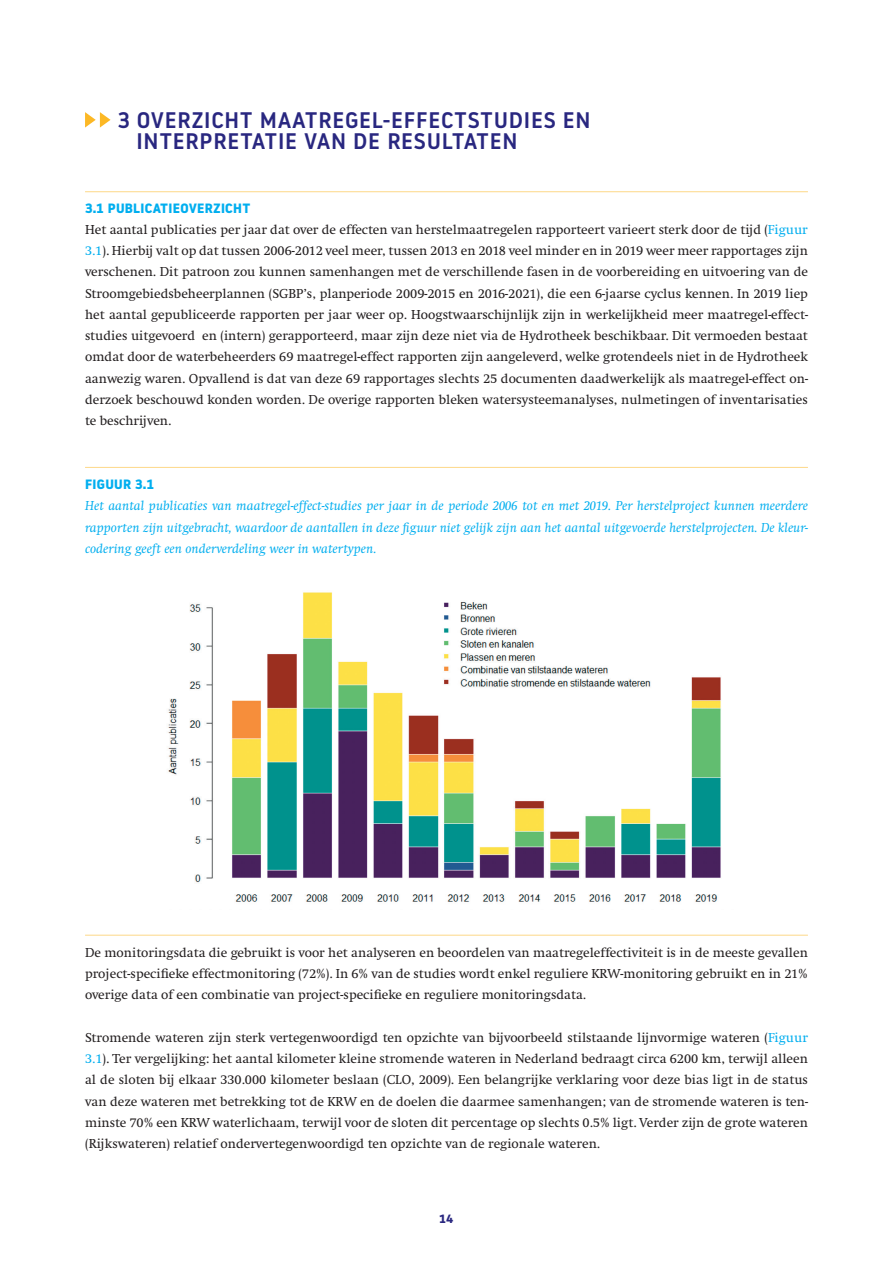
<style>
.page{position:relative;width:893px;height:1263px;background:#fff}
.page>*{position:absolute;margin:0;border:0;box-sizing:border-box;transform-origin:0 0}
.t1{font:500 22.5px/21.3px "Noway";letter-spacing:.03em;color:#292780}
.t2{font:13.5px/21.3px "Swift";color:#231f20;text-align:justify}
.t3{font:italic 13.5px/21.3px "Swift";letter-spacing:.005em;color:#00aeef;text-align:justify}
.t4{font:700 13.5px "Noway";letter-spacing:.02em;color:#00aeef}
.t5{font:700 12px "Noway";color:#292780}
.s1{color:#00aeef}
</style>
<div class="page">
<svg style="left:85px;top:112px;width:26px;height:16px"></svg>
<hr style="left:85px;top:191px;width:723px;height:1px;background:#fcb825">
<hr style="left:85px;top:467px;width:723px;height:1px;background:#fcb825">
<hr style="left:85px;top:935px;width:723px;height:1px;background:#fcb825">
<img style="left:168px;top:592px;width:553px;height:310px">
<h1 class="t1" style="left:137px;top:109px;width:456px;text-indent:-19px">3 OVERZICHT MAATREGEL-EFFECTSTUDIES EN<br>INTERPRETATIE VAN DE RESULTATEN</h1>
<p class="t4" style="left:85px;top:200px;width:167px">3.1 PUBLICATIEOVERZICHT</p>
<p class="t2" style="left:85px;top:219px;width:724px">Het aantal publicaties per jaar dat over de effecten van herstelmaatregelen rapporteert varieert sterk door de tijd (<span class="s1">Figuur 3.1</span>). Hierbij valt op dat tussen 2006-2012 veel meer, tussen 2013 en 2018 veel minder en in 2019 weer meer rapportages zijn verschenen. Dit patroon zou kunnen samenhangen met de verschillende fasen in de voorbereiding en uitvoering van de Stroomgebiedsbeheerplannen (SGBP’s, planperiode 2009-2015 en 2016-2021), die een 6-jaarse cyclus kennen. In 2019 liep het aantal gepubliceerde rapporten per jaar weer op. Hoogstwaarschijnlijk zijn in werkelijkheid meer maatregel-effect&shy;studies uitgevoerd en (intern) gerapporteerd, maar zijn deze niet via de Hydrotheek beschikbaar. Dit vermoeden bestaat omdat door de waterbeheerders 69 maatregel-effect rapporten zijn aangeleverd, welke grotendeels niet in de Hydrotheek aanwezig waren. Opvallend is dat van deze 69 rapportages slechts 25 documenten daadwerkelijk als maatregel-effect on&shy;derzoek beschouwd konden worden. De overige rapporten bleken watersysteemanalyses, nulmetingen of inventarisaties te beschrijven.</p>
<p class="t4" style="left:85px;top:476px;width:70px">FIGUUR 3.1</p>
<p class="t3" style="left:85px;top:495px;width:724px">Het aantal publicaties van maatregel-effect-studies per jaar in de periode 2006 tot en met 2019. Per herstelproject kunnen meerdere rapporten zijn uitgebracht, waardoor de aantallen in deze figuur niet gelijk zijn aan het aantal uitgevoerde herstelprojecten. De kleur&shy;codering geeft een onderverdeling weer in watertypen.</p>
<p class="t2" style="left:85px;top:942px;width:724px">De monitoringsdata die gebruikt is voor het analyseren en beoordelen van maatregeleffectiviteit is in de meeste gevallen project-specifieke effectmonitoring (72%). In 6% van de studies wordt enkel reguliere KRW-monitoring gebruikt en in 21% overige data of een combinatie van project-specifieke en reguliere monitoringsdata.</p>
<p class="t2" style="left:85px;top:1027px;width:724px">Stromende wateren zijn sterk vertegenwoordigd ten opzichte van bijvoorbeeld stilstaande lijnvormige wateren (<span class="s1">Figuur 3.1</span>). Ter vergelijking: het aantal kilometer kleine stromende wateren in Nederland bedraagt circa 6200 km, terwijl alleen al de sloten bij elkaar 330.000 kilometer beslaan (CLO, 2009). Een belangrijke verklaring voor deze bias ligt in de status van deze wateren met betrekking tot de KRW en de doelen die daarmee samenhangen; van de stromende wateren is ten&shy;minste 70% een KRW waterlichaam, terwijl voor de sloten dit percentage op slechts 0.5% ligt. Verder zijn de grote wateren (Rijkswateren) relatief ondervertegenwoordigd ten opzichte van de regionale wateren.</p>
<p class="t5" style="left:439px;top:1212px;width:15px">14</p>
</div>
